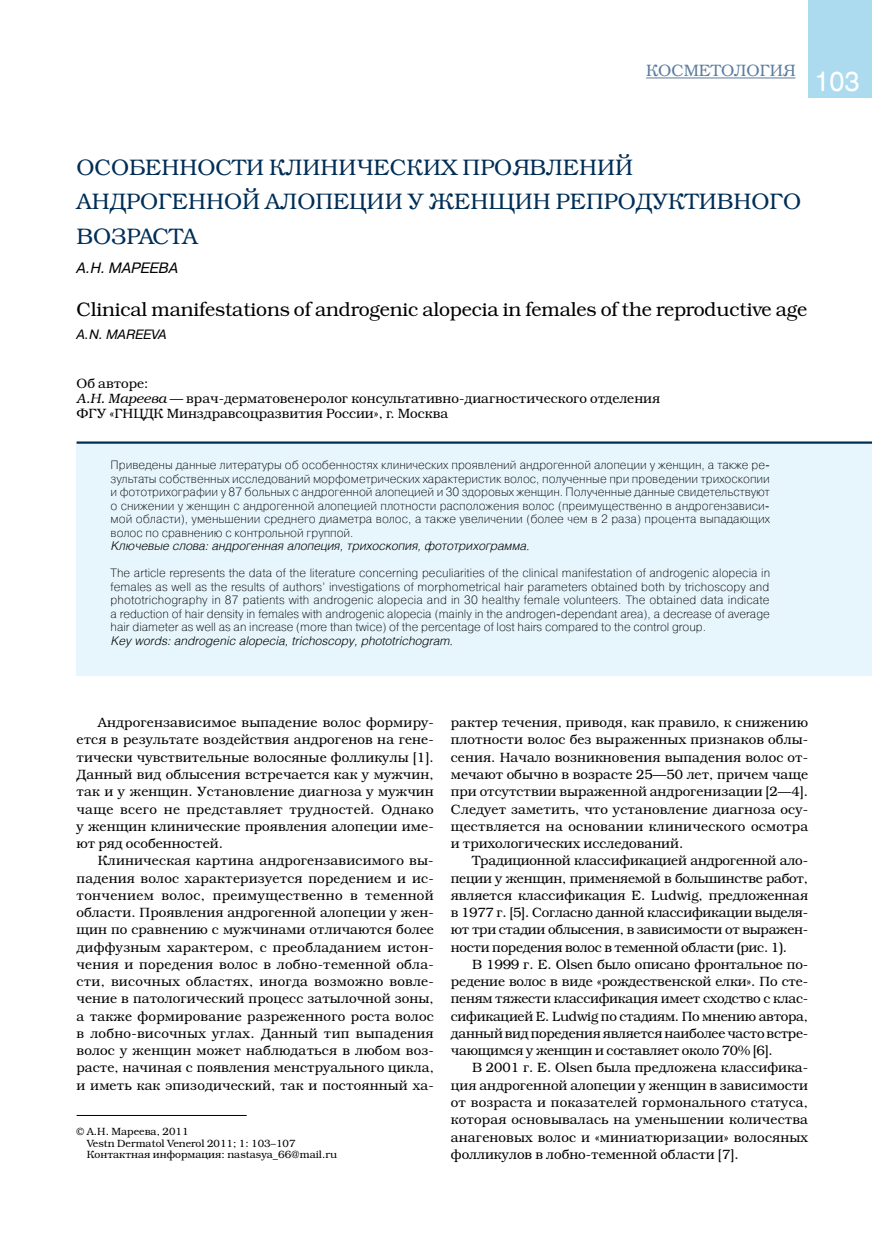
<style>
.page{position:relative;width:872px;height:1234px;background:#fff}
.page>*{position:absolute;margin:0;border:0;box-sizing:border-box;transform-origin:0 0}
.t1{font:27px "Helios";color:#fff}
.t2{font:300 22.5px "Bookman C";color:#002e56}
.t3{font:300 19.5px "Bookman C";letter-spacing:-.01em;color:#000}
.t4{font:300 16.5px "Bookman C";color:#5c7c9f}
.t5{font:italic 15px "Pragmatica C";letter-spacing:-.01em;color:#000}
.t6{font:300 13.5px/17.2px "Bookman C";color:#000;text-align:justify}
.t7{font:italic 13.5px "Pragmatica C";letter-spacing:-.01em;color:#000}
.t8{font:12px/13.5px "Pragmatica Light C";color:#000;text-align:justify}
.t9{font:italic 300 12px "Helios";color:#000}
.t10{font:300 10.5px/11.6px "Bookman C";color:#000}
.s1{font-style:italic}
</style>
<div class="page">
<div style="left:808px;top:0;width:64px;height:98px;background:#acdbf0"></div>
<hr style="left:646px;top:77px;width:149px;height:1px;background:#5c7c9f">
<div style="left:77px;top:442px;width:795px;height:233px;background:#e7f6fd"></div>
<hr style="left:77px;top:441px;width:795px;height:2px;background:#002e56">
<hr style="left:77px;top:1114px;width:170px;height:1px;background:#000">
<p class="t4" style="left:646px;top:61px;width:151px">КОСМЕТОЛОГИЯ</p>
<h1 class="t1" style="left:814px;top:67px;width:47px">103</h1>
<h2 class="t2" style="left:77px;top:154px;width:36px">Особенности</h2>
<h2 class="t2" style="left:269px;top:154px;width:19px">клини</h2>
<h2 class="t2" style="left:357px;top:154px;width:35px">ческих</h2>
<h2 class="t2" style="left:462px;top:154px;width:85px">проявлени</h2>
<h2 class="t2" style="left:615px;top:154px;width:19px">й</h2>
<h2 class="t2" style="left:77px;top:188px;width:18px">андро</h2>
<h2 class="t2" style="left:158px;top:188px;width:32px">генно</h2>
<h2 class="t2" style="left:242px;top:188px;width:41px">й ало</h2>
<h2 class="t2" style="left:315px;top:188px;width:135px">пеции у жен</h2>
<h2 class="t2" style="left:488px;top:188px;width:133px">щин репродуктивно</h2>
<h2 class="t2" style="left:769px;top:188px;width:28px">го</h2>
<h2 class="t2" style="left:77px;top:223px;width:66px">возраста</h2>
<p class="t5" style="left:77px;top:259px;width:103px">А.Н. МА РЕЕВА</p>
<h3 class="t3" style="left:77px;top:297px;width:732px">Clinical manifestations of androgenic alopecia in females of the reproductive age</h3>
<p class="t7" style="left:77px;top:327px;width:91px">A.N. MA REEVA</p>
<p class="t6" style="left:77px;top:376px;width:585px;line-height:14.9px;text-align:left">Об авторе:<br><span class="s1">А.Н. Мареева</span> — врач-дерматовенеролог консультативно-диагностического отделения<br>ФГУ «ГНЦДК Минздравсоцразвития России», г. Москва</p>
<p class="t8" style="left:111px;top:458px;width:661px">Приведены данные литературы об особенностях клинических проявлений андрогенной алопеции у женщин, а также ре&shy;зультаты собственных исследований морфометрических характеристик волос, полученные при проведении трихоскопии и фототрихографии у 87 больных с андрогенной алопецией и 30 здоровых женщин. Полученные данные свидетельствуют о снижении у женщин с андрогенной алопецией плотности расположения волос (преимущественно в андрогензависи&shy;мой области), уменьшении среднего диаметра волос, а также увеличении (более чем в 2 раза) процента выпадающих волос по сравнению с контрольной группой.</p>
<p class="t9" style="left:111px;top:539px;width:420px">Ключевые слова: андрогенная алопеция, трихоскопия, фототрихограмма.</p>
<p class="t8" style="left:111px;top:566px;width:661px">The article represents the data of the literature concerning peculiarities of the clinical manifestation of androgenic alopecia in females as well as the results of authors’ investigations of morphometrical hair parameters obtained both by trichoscopy and phototrichography in 87 patients with androgenic alopecia and in 30 healthy female volunteers. The obtained data indicate a reduction of hair density in females with androgenic alopecia (mainly in the androgen-dependant area), a decrease of average hair diameter as well as an increase (more than twice) of the percentage of lost hairs compared to the control group.</p>
<p class="t9" style="left:111px;top:633px;width:344px">Key words: androgenic alopecia, trichoscopy, phototrichogram.</p>
<p class="t6" style="left:77px;top:713px;width:359px;text-indent:21px">Андрогензависимое выпадение волос формиру&shy;ется в результате воздействия андрогенов на гене&shy;тически чувствительные волосяные фолликулы [1].<br>Данный вид облысения встречается как у мужчин, так и у женщин. Установление диагноза у мужчин чаще всего не представляет трудностей. Однако у женщин клинические проявления алопеции име&shy;ют ряд особенностей.</p>
<p class="t6" style="left:77px;top:851px;width:359px;text-indent:21px">Клиническая картина андрогензависимого вы&shy;падения волос характеризуется поредением и ис&shy;тончением волос, преимущественно в теменной области. Проявления андрогенной алопеции у жен&shy;щин по сравнению с мужчинами отличаются более диффузным характером, с преобладанием истон&shy;чения и поредения волос в лобно-теменной обла&shy;сти, височных областях, иногда возможно вовле&shy;чение в патологический процесс затылочной зоны, а также формирование разреженного роста волос в лобно-височных углах. Данный тип выпадения волос у женщин может наблюдаться в любом воз&shy;расте, начиная с появления менструального цикла, и иметь как эпизодический, так и постоянный ха-</p>
<p class="t10" style="left:87px;top:1125px;width:252px;text-indent:-10px">© А.Н. Мареева, 2011<br>Vestn Dermatol Venerol 2011; 1: 103–107<br>Контактная информация: nastasya_66@mail.ru</p>
<p class="t6" style="left:451px;top:713px;width:359px">рактер течения, приводя, как правило, к снижению плотности волос без выраженных признаков облы&shy;сения. Начало возникновения выпадения волос от&shy;мечают обычно в возрасте 25—50 лет, причем чаще при отсутствии выраженной андрогенизации [2—4].<br>Следует заметить, что установление диагноза осу&shy;ществляется на основании клинического осмотра и трихологических исследований.</p>
<p class="t6" style="left:451px;top:851px;width:359px;text-indent:21px">Традиционной классификацией андрогенной ало&shy;пеции у женщин, применяемой в большинстве работ, является классификация E. Ludwig, предложенная в 1977 г. [5]. Согласно данной классификации выделя&shy;ют три стадии облысения, в зависимости от выражен&shy;ности поредения волос в теменной области (рис. 1).</p>
<p class="t6" style="left:451px;top:955px;width:359px;text-indent:21px">В 1999 г. E. Olsen было описано фронтальное по&shy;редение волос в виде «рождественской елки». По сте&shy;пеням тяжести классификация имеет сходство с клас&shy;сификацией E. Ludwig по стадиям. По мнению автора, данный вид поредения является наиболее часто встре&shy;чающимся у женщин и составляет около 70% [6].</p>
<p class="t6" style="left:451px;top:1058px;width:359px;text-indent:21px">В 2001 г. E. Olsen была предложена классифика&shy;ция андрогенной алопеции у женщин в зависимости от возраста и показателей гормонального статуса, которая основывалась на уменьшении количества анагеновых волос и «миниатюризации» волосяных фолликулов в лобно-теменной области [7].</p>
</div>
